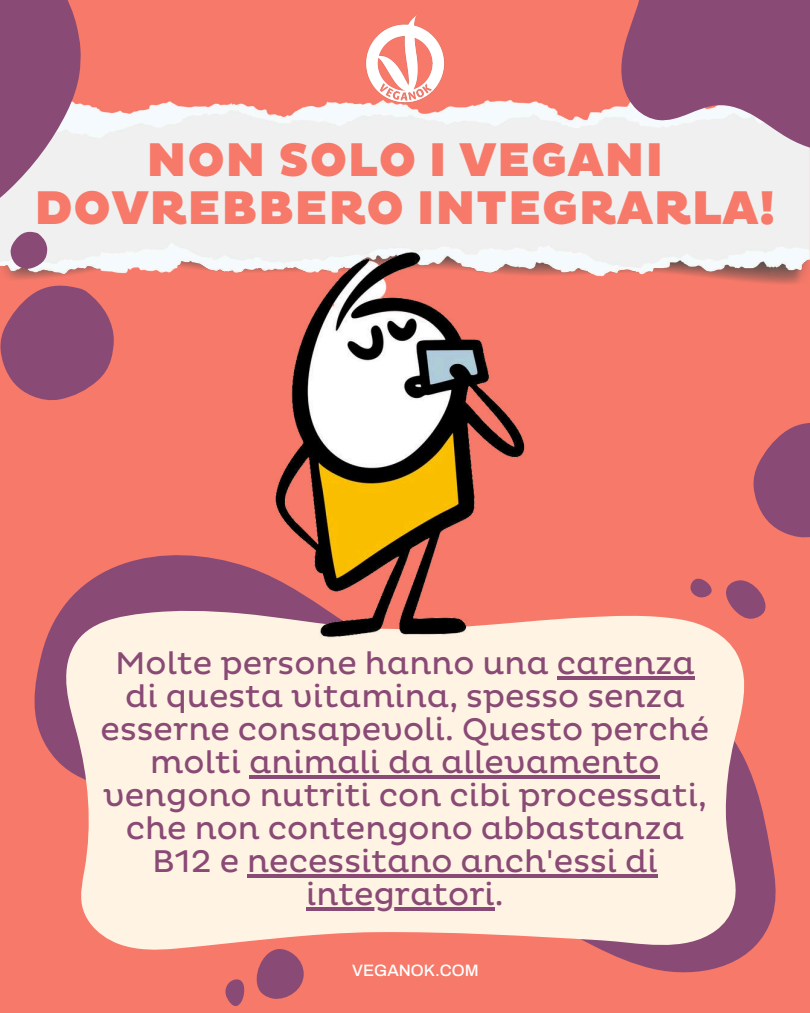
<style>
.page{position:relative;width:810px;height:1013px;background:#fff}
.page>*{position:absolute;margin:0;border:0;box-sizing:border-box;transform-origin:0 0}
.t1{font:900 48.1px/47.8px "Pluto";color:#f77969;text-align:center}
.t2{font:32px/33px "Pluto";color:#894a75;text-align:center}
.t3{font:500 16.5px "Archivo";color:#fff}
</style>
<div class="page">
<div style="left:0;top:0;width:810px;height:1012px;background:#f77969"></div>
<img style="left:3px;top:101px;width:807px;height:183px">
<img style="left:363px;top:15px;width:84px;height:90px">
<svg style="left:34px;top:556px;width:742px;height:417px"></svg>
<svg style="left:59px;top:609px;width:692px;height:344px;background:#f8e0d3"></svg>
<svg style="left:223px;top:948px;width:81px;height:58px"></svg>
<svg style="left:723px;top:580px;width:46px;height:39px"></svg>
<svg style="left:690px;top:576px;width:23px;height:22px"></svg>
<svg style="left:619px;top:0;width:191px;height:154px;background:#a47291"></svg>
<svg style="left:0;top:0;width:81px;height:269px;background:#b38ba5"></svg>
<svg style="left:0;top:285px;width:114px;height:116px"></svg>
<svg style="left:753px;top:423px;width:57px;height:115px"></svg>
<img style="left:155px;top:193px;width:500px;height:488px">
<hr style="left:557px;top:676px;width:138px;height:3px;background:#894a75">
<hr style="left:249px;top:775px;width:411px;height:3px;background:#894a75">
<hr style="left:247px;top:874px;width:411px;height:3px;background:#894a75">
<hr style="left:306px;top:907px;width:189px;height:3px;background:#894a75">
<h1 class="t1" style="left:34px;top:138px;width:743px">NON SOLO I VEGANI<br>DOVREBBERO INTEGRARLA!</h1>
<p class="t2" style="left:101px;top:648px;width:610px">Molte persone hanno una carenza di questa vitamina, spesso senza esserne consapevoli. Questo perché molti animali da allevamento vengono nutriti con cibi processati, che non contengono abbastanza<br>B12 e necessitano anch'essi di integratori.</p>
<p class="t3" style="left:352px;top:961px;width:128px">VEGANOK.COM</p>
</div>
